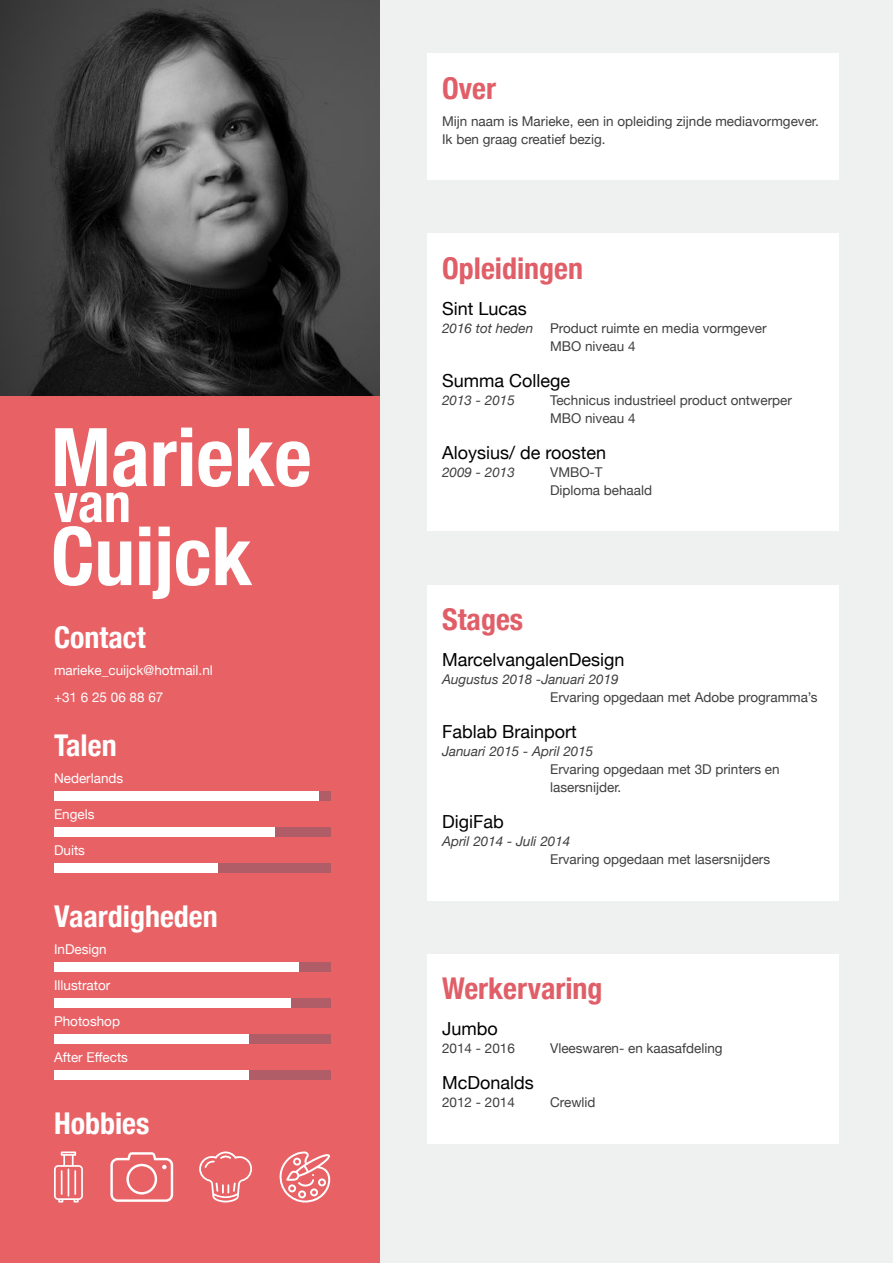
<style>
.page{position:relative;width:893px;height:1263px;background:#fff}
.page>*{position:absolute;margin:0;border:0;box-sizing:border-box;transform-origin:0 0}
.t1{font:700 condensed 81px/99px "Helvetica Neue";color:#fff}
.t2{font:700 condensed 54px "Helvetica Neue";color:#fff}
.t3{font:700 condensed 30px "Helvetica Neue";color:#e05e67}
.t4{font:700 condensed 30px "Helvetica Neue";color:#fff}
.t5{font:18px "Helvetica Neue";color:#000101}
.t6{font:13.5px/18px "Helvetica Neue";color:#3f3f3f}
.t7{font:13.5px/27px "Helvetica Neue";color:#fff}
.t8{font:italic 13.5px "Helvetica Neue";color:#3f3f3f}
.s1{font-style:italic}
</style>
<div class="page">
<div style="left:0;top:1px;width:380px;height:1262px;background:#e86165"></div>
<img style="left:0;top:0;width:380px;height:395px">
<div style="left:380px;top:0;width:513px;height:1263px;background:#eff0f0"></div>
<div style="left:428px;top:54px;width:411px;height:126px;background:#fff"></div>
<div style="left:428px;top:234px;width:411px;height:297px;background:#fff"></div>
<div style="left:428px;top:585px;width:411px;height:315px;background:#fff"></div>
<div style="left:428px;top:954px;width:411px;height:189px;background:#fff"></div>
<div style="left:54px;top:791px;width:276px;height:9px;background:#b05d67"></div>
<div style="left:54px;top:791px;width:264px;height:9px;background:#fff"></div>
<div style="left:54px;top:827px;width:276px;height:9px;background:#b05d67"></div>
<div style="left:54px;top:827px;width:220px;height:9px;background:#fff"></div>
<div style="left:54px;top:863px;width:276px;height:9px;background:#b05d67"></div>
<div style="left:54px;top:863px;width:163px;height:9px;background:#fff"></div>
<div style="left:54px;top:962px;width:276px;height:9px;background:#b05d67"></div>
<div style="left:54px;top:962px;width:244px;height:9px;background:#fff"></div>
<div style="left:54px;top:998px;width:276px;height:9px;background:#b05d67"></div>
<div style="left:54px;top:998px;width:236px;height:9px;background:#fff"></div>
<div style="left:54px;top:1034px;width:276px;height:9px;background:#b05d67"></div>
<div style="left:54px;top:1034px;width:195px;height:9px;background:#fff"></div>
<div style="left:54px;top:1070px;width:276px;height:9px;background:#b05d67"></div>
<div style="left:54px;top:1070px;width:195px;height:9px;background:#fff"></div>
<svg style="left:54px;top:1151px;width:29px;height:51px"></svg>
<hr style="left:74px;top:1170px;width:2px;height:25px;background:#fff">
<hr style="left:61px;top:1170px;width:2px;height:25px;background:#fff">
<svg style="left:110px;top:1152px;width:63px;height:50px"></svg>
<svg style="left:199px;top:1151px;width:53px;height:51px"></svg>
<svg style="left:279px;top:1151px;width:51px;height:51px"></svg>
<h1 class="t1" style="left:51px;top:402px;width:262px">Marieke<br>Cuijck</h1>
<h2 class="t2" style="left:54px;top:458px;width:78px">van</h2>
<h3 class="t4" style="left:54px;top:612px;width:93px">Contact</h3>
<p class="t7" style="left:54px;top:657px;width:160px">marieke_cuijck@hotmail.nl +31 6 25 06 88 67</p>
<h3 class="t4" style="left:54px;top:720px;width:64px">Talen</h3>
<p class="t7" style="left:54px;top:765px;width:71px">Nederlands</p>
<p class="t7" style="left:54px;top:801px;width:42px">Engels</p>
<p class="t7" style="left:54px;top:837px;width:33px">Duits</p>
<h3 class="t4" style="left:54px;top:891px;width:165px">Vaardigheden</h3>
<p class="t7" style="left:54px;top:936px;width:54px">InDesign</p>
<p class="t7" style="left:54px;top:972px;width:58px">Illustrator</p>
<p class="t7" style="left:54px;top:1008px;width:68px">Photoshop</p>
<p class="t7" style="left:54px;top:1044px;width:76px">After Effects</p>
<h3 class="t4" style="left:54px;top:1098px;width:97px">Hobbies</h3>
<h3 class="t3" style="left:442px;top:63px;width:55px">Over</h3>
<p class="t6" style="left:442px;top:113px;width:378px">Mijn naam is Marieke, een in opleiding zijnde mediavormgever.<br>Ik ben graag creatief bezig.</p>
<h3 class="t3" style="left:442px;top:243px;width:143px">Opleidingen</h3>
<h3 class="t5" style="left:442px;top:296px;width:86px">Sint Lucas</h3>
<p class="t6" style="left:550px;top:320px;width:218px;text-indent:-108px"><span class="s1">2016 tot heden</span> Product ruimte en media vormgever<br>MBO niveau 4</p>
<h3 class="t5" style="left:442px;top:368px;width:130px">Summa College</h3>
<p class="t8" style="left:442px;top:390px;width:74px">2013 - 2015</p>
<p class="t6" style="left:550px;top:392px;width:243px">Technicus industrieel product ontwerper<br>MBO niveau 4</p>
<h3 class="t5" style="left:442px;top:440px;width:166px">Aloysius/ de roosten</h3>
<p class="t8" style="left:442px;top:462px;width:74px">2009 - 2013</p>
<p class="t6" style="left:550px;top:464px;width:104px">VMBO-T<br>Diploma behaald</p>
<h3 class="t3" style="left:442px;top:594px;width:83px">Stages</h3>
<h3 class="t5" style="left:442px;top:647px;width:184px">MarcelvangalenDesign</h3>
<p class="t8" style="left:442px;top:669px;width:178px">Augustus 2018 -Januari 2019</p>
<p class="t6" style="left:550px;top:689px;width:269px">Ervaring opgedaan met Adobe programma’s</p>
<h3 class="t5" style="left:442px;top:719px;width:136px">Fablab Brainport</h3>
<p class="t8" style="left:442px;top:741px;width:153px">Januari 2015 - April 2015</p>
<p class="t6" style="left:550px;top:761px;width:231px">Ervaring opgedaan met 3D printers en lasersnijder.</p>
<h3 class="t5" style="left:442px;top:809px;width:63px">DigiFab</h3>
<p class="t8" style="left:442px;top:831px;width:130px">April 2014 - Juli 2014</p>
<p class="t6" style="left:550px;top:851px;width:222px">Ervaring opgedaan met lasersnijders</p>
<h3 class="t3" style="left:442px;top:963px;width:162px">Werkervaring</h3>
<h3 class="t5" style="left:442px;top:1016px;width:57px">Jumbo</h3>
<p class="t6" style="left:442px;top:1040px;width:74px">2014 - 2016</p>
<p class="t6" style="left:550px;top:1040px;width:174px">Vleeswaren- en kaasafdeling</p>
<h3 class="t5" style="left:442px;top:1070px;width:93px">McDonalds</h3>
<p class="t6" style="left:442px;top:1094px;width:74px">2012 - 2014</p>
<p class="t6" style="left:550px;top:1094px;width:47px">Crewlid</p>
</div>
